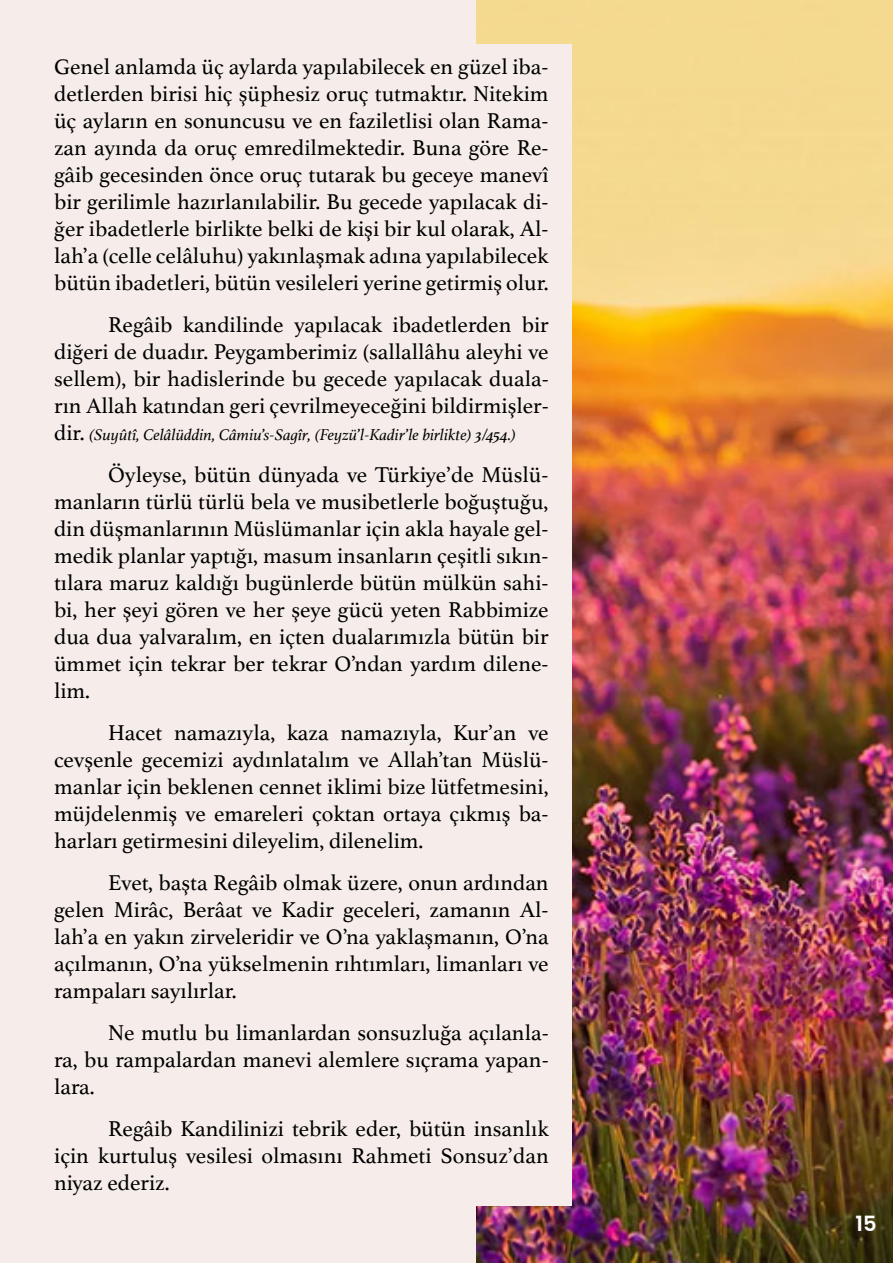
<style>
.page{position:relative;width:893px;height:1263px;background:#f6edea}
.page>*{position:absolute;margin:0;border:0;box-sizing:border-box;transform-origin:0 0}
.t1{font:22.5px/27px "Athelas";color:#000;text-align:justify}
.t2{font:600 21px "Poppins";color:#fff}
.t3{font:italic 16.5px "Athelas";color:#000}
.s1{font-style:normal;font-size:22.5px}
</style>
<div class="page">
<img style="left:476px;top:0;width:417px;height:1263px">
<div style="left:54px;top:45px;width:518px;height:1161px;background:#f6edea"></div>
<p class="t1" style="left:54px;top:52px;width:496px">Genel anlamda üç aylarda yapılabilecek en güzel iba&shy;detlerden birisi hiç şüphesiz oruç tutmaktır. Nitekim üç ayların en sonuncusu ve en faziletlisi olan Rama&shy;zan ayında da oruç emredilmektedir. Buna göre Re&shy;gâib gecesinden önce oruç tutarak bu geceye manevî bir gerilimle hazırlanılabilir. Bu gecede yapılacak di&shy;ğer ibadetlerle birlikte belki de kişi bir kul olarak, Al&shy;lah’a (celle celâluhu) yakınlaşmak adına yapılabilecek bütün ibadetleri, bütün vesileleri yerine getirmiş olur.</p>
<p class="t1" style="left:54px;top:310px;width:496px;text-indent:54px">Regâib kandilinde yapılacak ibadetlerden bir diğeri de duadır. Peygamberimiz (sallallâhu aleyhi ve sellem), bir hadislerinde bu gecede yapılacak duala&shy;rın Allah katından geri çevrilmeyeceğini bildirmişler-</p>
<p class="t3" style="left:54px;top:421px;width:464px"><span class="s1">dir.</span> (Suyûtî, Celâlüddin, Câmiu’s-Sagîr, (Feyzü’l-Kadir’le birlikte) 3/454.)</p>
<p class="t1" style="left:54px;top:460px;width:496px;text-indent:54px">Öyleyse, bütün dünyada ve Türkiye’de Müslü&shy;manların türlü türlü bela ve musibetlerle boğuştuğu, din düşmanlarının Müslümanlar için akla hayale gel&shy;medik planlar yaptığı, masum insanların çeşitli sıkın&shy;tılara maruz kaldığı bugünlerde bütün mülkün sahi&shy;bi, her şeyi gören ve her şeye gücü yeten Rabbimize dua dua yalvaralım, en içten dualarımızla bütün bir ümmet için tekrar ber tekrar O’ndan yardım dilene&shy;lim.</p>
<p class="t1" style="left:54px;top:718px;width:496px;text-indent:54px">Hacet namazıyla, kaza namazıyla, Kur’an ve cevşenle gecemizi aydınlatalım ve Allah’tan Müslü&shy;manlar için beklenen cennet iklimi bize lütfetmesini, müjdelenmiş ve emareleri çoktan ortaya çıkmış ba&shy;harları getirmesini dileyelim, dilenelim.</p>
<p class="t1" style="left:54px;top:868px;width:496px;text-indent:54px">Evet, başta Regâib olmak üzere, onun ardından gelen Mirâc, Berâat ve Kadir geceleri, zamanın Al&shy;lah’a en yakın zirveleridir ve O’na yaklaşmanın, O’na açılmanın, O’na yükselmenin rıhtımları, limanları ve rampaları sayılırlar.</p>
<p class="t1" style="left:54px;top:1018px;width:496px;text-indent:54px">Ne mutlu bu limanlardan sonsuzluğa açılanla&shy;ra, bu rampalardan manevi alemlere sıçrama yapan&shy;lara.</p>
<p class="t1" style="left:54px;top:1114px;width:496px;text-indent:54px">Regâib Kandilinizi tebrik eder, bütün insanlık için kurtuluş vesilesi olmasını Rahmeti Sonsuz’dan niyaz ederiz.</p>
<p class="t2" style="left:855px;top:1211px;width:23px">15</p>
</div>
